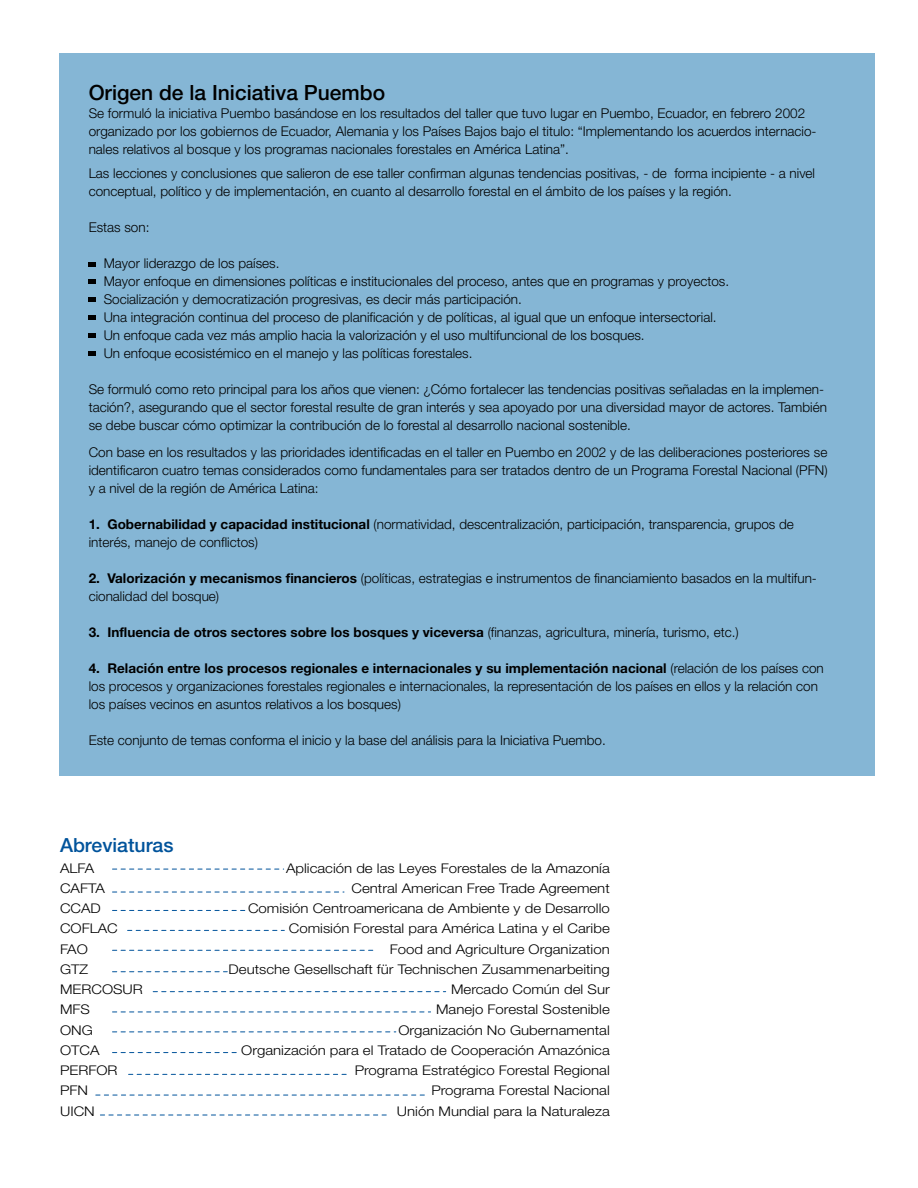
<style>
.page{position:relative;width:918px;height:1188px;background:#fff}
.page>*{position:absolute;margin:0;border:0;box-sizing:border-box;transform-origin:0 0}
.t1{font:500 21px "Helvetica Neue";color:#000}
.t2{font:500 19.5px "Helvetica Neue";color:#00539b}
.t3{font:300 13.5px/18px "Helvetica Neue";color:#000}
.t4{font:700 13.5px "Helvetica Neue";color:#000}
.t5{font:300 13.35px "Helvetica Neue";color:#000;scale:1.12 1}
.s1{font-weight:700}
.s2{font-weight:300}
</style>
<div class="page">
<div style="left:60px;top:53px;width:815px;height:722px;background:#85b6d5"></div>
<svg style="left:113px;top:869px;width:171px;height:1px"></svg>
<svg style="left:113px;top:892px;width:231px;height:1px"></svg>
<svg style="left:113px;top:910px;width:133px;height:1px"></svg>
<svg style="left:113px;top:950px;width:261px;height:1px"></svg>
<svg style="left:113px;top:971px;width:114px;height:1px"></svg>
<svg style="left:153px;top:991px;width:293px;height:1px"></svg>
<svg style="left:128px;top:930px;width:156px;height:1px"></svg>
<svg style="left:113px;top:1012px;width:318px;height:1px"></svg>
<svg style="left:113px;top:1052px;width:123px;height:1px"></svg>
<svg style="left:129px;top:1074px;width:218px;height:1px"></svg>
<svg style="left:96px;top:1095px;width:329px;height:1px"></svg>
<svg style="left:100px;top:1115px;width:287px;height:1px"></svg>
<svg style="left:113px;top:1032px;width:283px;height:1px"></svg>
<svg style="left:88px;top:262px;width:7px;height:5px"></svg>
<svg style="left:88px;top:279px;width:7px;height:5px"></svg>
<svg style="left:88px;top:297px;width:7px;height:5px"></svg>
<svg style="left:88px;top:315px;width:7px;height:5px"></svg>
<svg style="left:88px;top:333px;width:7px;height:5px"></svg>
<svg style="left:88px;top:351px;width:7px;height:5px"></svg>
<h1 class="t1" style="left:89px;top:80px;width:298px">Origen de la Iniciativa Puembo</h1>
<p class="t3" style="left:89px;top:104px;width:729px">Se formuló la iniciativa Puembo basándose en los resultados del taller que tuvo lugar en Puembo, Ecuador, en febrero 2002 organizado por los gobiernos de Ecuador, Alemania y los Países Bajos bajo el titulo: “Implementando los acuerdos internacio&shy;nales relativos al bosque y los programas nacionales forestales en América Latina”.</p>
<p class="t3" style="left:89px;top:164px;width:728px">Las lecciones y conclusiones que salieron de ese taller confirman algunas tendencias positivas, - de forma incipiente - a nivel conceptual, político y de implementación, en cuanto al desarrollo forestal en el ámbito de los países y la región.</p>
<p class="t3" style="left:89px;top:218px;width:62px">Estas son:</p>
<p class="t3" style="left:104px;top:254px;width:627px">Mayor liderazgo de los países.<br>Mayor enfoque en dimensiones políticas e institucionales del proceso, antes que en programas y proyectos.<br>Socialización y democratización progresivas, es decir más participación.<br>Una integración continua del proceso de planificación y de políticas, al igual que un enfoque intersectorial.<br>Un enfoque cada vez más amplio hacia la valorización y el uso multifuncional de los bosques.<br>Un enfoque ecosistémico en el manejo y las políticas forestales.</p>
<p class="t3" style="left:89px;top:380px;width:740px">Se formuló como reto principal para los años que vienen: ¿Cómo fortalecer las tendencias positivas señaladas en la implemen&shy;tación?, asegurando que el sector forestal resulte de gran interés y sea apoyado por una diversidad mayor de actores. También se debe buscar cómo optimizar la contribución de lo forestal al desarrollo nacional sostenible.</p>
<p class="t3" style="left:89px;top:443px;width:741px;text-align:justify">Con base en los resultados y las prioridades identificadas en el taller en Puembo en 2002 y de las deliberaciones posteriores se identificaron cuatro temas considerados como fundamentales para ser tratados dentro de un Programa Forestal Nacional (PFN) y a nivel de la región de América Latina:</p>
<p class="t3" style="left:89px;top:515px;width:707px"><span class="s1">1. Gobernabilidad y capacidad institucional</span> (normatividad, descentralización, participación, transparencia, grupos de interés, manejo de conflictos)</p>
<p class="t3" style="left:89px;top:569px;width:730px"><span class="s1">2. Valorización y mecanismos financieros</span> (políticas, estrategias e instrumentos de financiamiento basados en la multifun&shy;cionalidad del bosque)</p>
<p class="t4" style="left:89px;top:624px;width:652px">3. Influencia de otros sectores sobre los bosques y viceversa <span class="s2">(finanzas, agricultura, minería, turismo, etc.)</span></p>
<p class="t3" style="left:89px;top:659px;width:737px"><span class="s1">4. Relación entre los procesos regionales e internacionales y su implementación nacional</span> (relación de los países con los procesos y organizaciones forestales regionales e internacionales, la representación de los países en ellos y la relación con los países vecinos en asuntos relativos a los bosques)</p>
<p class="t3" style="left:89px;top:731px;width:519px">Este conjunto de temas conforma el inicio y la base del análisis para la Iniciativa Puembo.</p>
<h2 class="t2" style="left:60px;top:834px;width:115px">Abreviaturas</h2>
<p class="t5" style="left:60px;top:860px;width:32px">ALFA</p>
<p class="t5" style="left:286px;top:860px;width:291px">Aplicación de las Leyes Forestales de la Amazonía</p>
<p class="t5" style="left:60px;top:880px;width:42px">CAFTA</p>
<p class="t5" style="left:352px;top:880px;width:232px">Central American Free Trade Agreement</p>
<p class="t5" style="left:60px;top:900px;width:38px">CCAD</p>
<p class="t5" style="left:248px;top:900px;width:325px">Comisión Centroamericana de Ambiente y de Desarrollo</p>
<p class="t5" style="left:60px;top:920px;width:53px">COFLAC</p>
<p class="t5" style="left:289px;top:920px;width:288px">Comisión Forestal para América Latina y el Caribe</p>
<p class="t5" style="left:60px;top:941px;width:26px">FAO</p>
<p class="t5" style="left:390px;top:941px;width:198px">Food and Agriculture Organization</p>
<p class="t5" style="left:60px;top:961px;width:27px">GTZ</p>
<p class="t5" style="left:229px;top:961px;width:342px">Deutsche Gesellschaft für Technischen Zusammenarbeiting</p>
<p class="t5" style="left:60px;top:981px;width:75px">MERCOSUR</p>
<p class="t5" style="left:451px;top:981px;width:143px">Mercado Común del Sur</p>
<p class="t5" style="left:60px;top:1001px;width:28px">MFS</p>
<p class="t5" style="left:436px;top:1001px;width:157px">Manejo Forestal Sostenible</p>
<p class="t5" style="left:60px;top:1022px;width:31px">ONG</p>
<p class="t5" style="left:398px;top:1022px;width:190px">Organización No Gubernamental</p>
<p class="t5" style="left:60px;top:1042px;width:37px">OTCA</p>
<p class="t5" style="left:241px;top:1042px;width:331px">Organización para el Tratado de Cooperación Amazónica</p>
<p class="t5" style="left:60px;top:1062px;width:53px">PERFOR</p>
<p class="t5" style="left:355px;top:1062px;width:229px">Programa Estratégico Forestal Regional</p>
<p class="t5" style="left:60px;top:1082px;width:27px">PFN</p>
<p class="t5" style="left:431px;top:1082px;width:161px">Programa Forestal Nacional</p>
<p class="t5" style="left:60px;top:1103px;width:33px">UICN</p>
<p class="t5" style="left:397px;top:1103px;width:192px">Unión Mundial para la Naturaleza</p>
</div>
